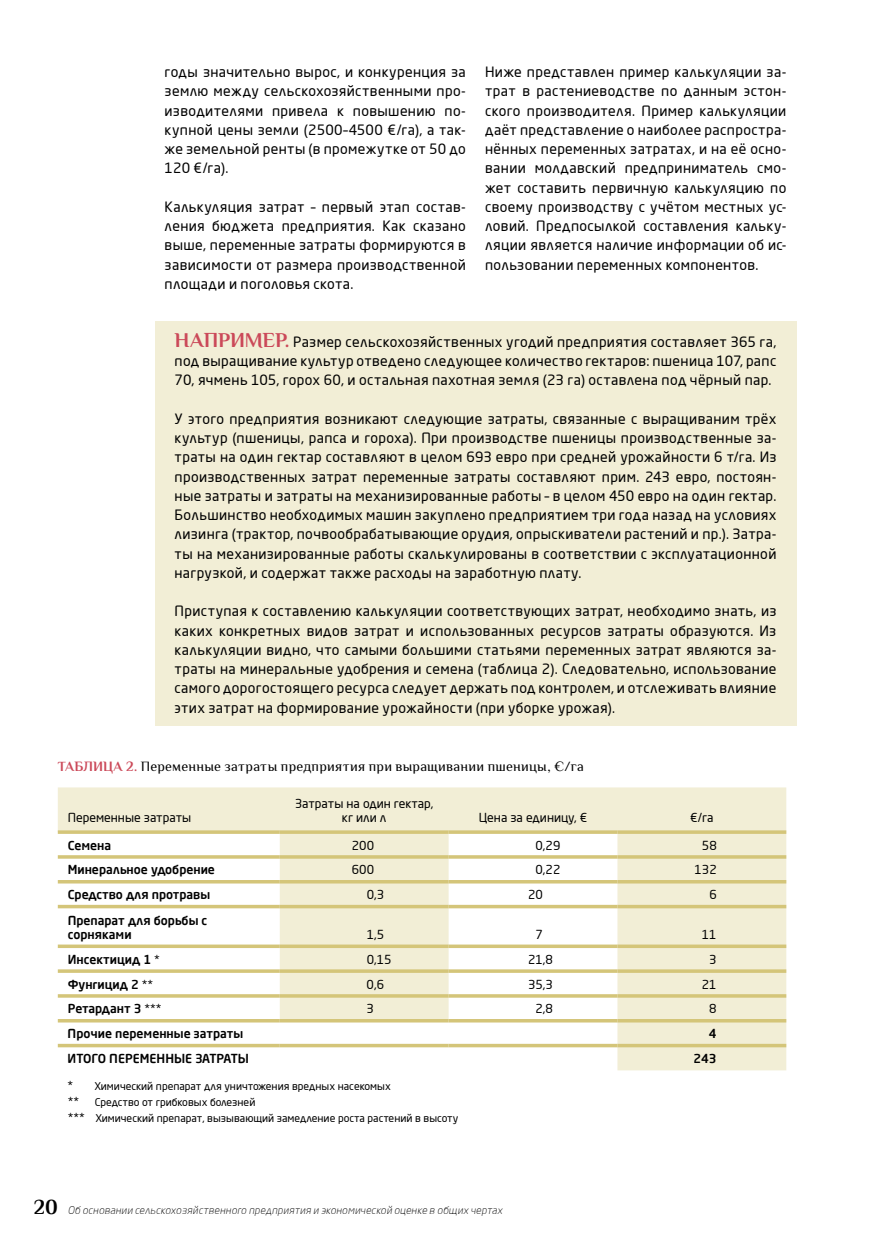
<style>
.page{position:relative;width:874px;height:1241px;background:#fff}
.page>*{position:absolute;margin:0;border:0;box-sizing:border-box;transform-origin:0 0}
.t1{font:14px/19.2px "Neo Sans Pro";letter-spacing:.025em;color:#000;text-align:justify}
.t2{font:14px "Philosopher";letter-spacing:.02em;color:#000}
.t3{font:500 12.25px/14px "Neo Sans Pro";color:#000}
.t4{font:12.25px/14px "Neo Sans Pro";color:#000;text-align:center}
.t5{font:10.5px/15.9px "Neo Sans Pro";color:#000}
.t6{font:italic 300 10.5px "Neo Sans Pro";letter-spacing:.02em;color:#000}
.s1{font-family:"Philosopher";font-weight:700;font-size:21px;color:#cb4959}
.s2{font-weight:700;color:#cb4959}
.s3{font-weight:400}
.s4{font-size:12.25px}
.s5{font-family:"Philosopher";font-weight:700;font-style:normal;font-size:21px}
</style>
<div class="page">
<div style="left:58px;top:787px;width:727px;height:43px;background:#f2eed6"></div>
<svg style="left:279px;top:833px;width:506px;height:237px;fill:#f2eed6"></svg>
<hr style="left:58px;top:855px;width:221px;height:3px;background:#d4c579">
<hr style="left:279px;top:855px;width:169px;height:3px;background:#d4c579">
<hr style="left:448px;top:855px;width:169px;height:3px;background:#d4c579">
<hr style="left:617px;top:855px;width:168px;height:3px;background:#d4c579">
<svg style="left:58px;top:880px;width:221px;height:3px"></svg>
<svg style="left:279px;top:879px;width:169px;height:4px"></svg>
<svg style="left:448px;top:879px;width:169px;height:4px"></svg>
<svg style="left:617px;top:879px;width:168px;height:4px"></svg>
<svg style="left:58px;top:904px;width:221px;height:4px"></svg>
<svg style="left:279px;top:904px;width:169px;height:4px"></svg>
<svg style="left:448px;top:904px;width:169px;height:4px"></svg>
<svg style="left:617px;top:904px;width:168px;height:4px"></svg>
<hr style="left:58px;top:944px;width:221px;height:3px;background:#d4c579">
<hr style="left:279px;top:944px;width:169px;height:3px;background:#d4c579">
<hr style="left:448px;top:944px;width:169px;height:3px;background:#d4c579">
<hr style="left:617px;top:944px;width:168px;height:3px;background:#d4c579">
<hr style="left:58px;top:969px;width:221px;height:3px;background:#d4c579">
<hr style="left:279px;top:969px;width:169px;height:3px;background:#d4c579">
<hr style="left:448px;top:969px;width:169px;height:3px;background:#d4c579">
<hr style="left:617px;top:969px;width:168px;height:3px;background:#d4c579">
<hr style="left:58px;top:994px;width:221px;height:3px;background:#d4c579">
<hr style="left:279px;top:994px;width:169px;height:3px;background:#d4c579">
<hr style="left:448px;top:994px;width:169px;height:3px;background:#d4c579">
<hr style="left:617px;top:994px;width:168px;height:3px;background:#d4c579">
<svg style="left:58px;top:1019px;width:221px;height:3px"></svg>
<svg style="left:279px;top:1018px;width:169px;height:4px"></svg>
<svg style="left:448px;top:1018px;width:169px;height:4px"></svg>
<svg style="left:617px;top:1018px;width:168px;height:4px"></svg>
<hr style="left:58px;top:830px;width:221px;height:3px;background:#d4c579">
<hr style="left:279px;top:830px;width:169px;height:3px;background:#d4c579">
<hr style="left:448px;top:830px;width:169px;height:3px;background:#d4c579">
<hr style="left:617px;top:830px;width:168px;height:3px;background:#d4c579">
<svg style="left:58px;top:1043px;width:221px;height:4px"></svg>
<svg style="left:279px;top:1043px;width:169px;height:4px"></svg>
<svg style="left:448px;top:1043px;width:169px;height:4px"></svg>
<svg style="left:617px;top:1043px;width:168px;height:4px"></svg>
<div style="left:155px;top:321px;width:640px;height:77px;background:#f2eed6"></div>
<div style="left:155px;top:398px;width:640px;height:193px;background:#f2eed6"></div>
<div style="left:155px;top:590px;width:640px;height:135px;background:#f2eed6"></div>
<p class="t1" style="left:164px;top:62px;width:302px">годы значительно вырос, и конкуренция за землю между сельскохозяйственными про&shy;изводителями привела к повышению по&shy;купной цены земли (2500–4500 €/га), а так&shy;же земельной ренты (в промежутке от 50 до 120 €/га).</p>
<p class="t1" style="left:164px;top:197px;width:302px">Калькуляция затрат – первый этап состав&shy;ления бюджета предприятия. Как сказано выше, переменные затраты формируются в зависимости от размера производственной площади и поголовья скота.</p>
<p class="t1" style="left:485px;top:62px;width:302px">Ниже представлен пример калькуляции за&shy;трат в растениеводстве по данным эстон&shy;ского производителя. Пример калькуляции даёт представление о наиболее распростра&shy;нённых переменных затратах, и на её осно&shy;вании молдавский предприниматель смо&shy;жет составить первичную калькуляцию по своему производству с учётом местных ус&shy;ловий. Предпосылкой составления кальку&shy;ляции является наличие информации об ис&shy;пользовании переменных компонентов.</p>
<p class="t1" style="left:174px;top:332px;width:603px"><span class="s1">НАПРИМЕР.</span> Размер сельскохозяйственных угодий предприятия составляет 365 га, под выращивание культур отведено следующее количество гектаров: пшеница 107, рапс 70, ячмень 105, горох 60, и остальная пахотная земля (23 га) оставлена под чёрный пар.</p>
<p class="t1" style="left:174px;top:409px;width:603px">У этого предприятия возникают следующие затраты, связанные с выращиваним трёх культур (пшеницы, рапса и гороха). При производстве пшеницы производственные за&shy;траты на один гектар составляют в целом 693 евро при средней урожайности 6 т/га. Из производственных затрат переменные затраты составляют прим. 243 евро, постоян&shy;ные затраты и затраты на механизированные работы – в целом 450 евро на один гектар.<br>Большинство необходимых машин закуплено предприятием три года назад на условиях лизинга (трактор, почвообрабатывающие орудия, опрыскиватели растений и пр.). Затра&shy;ты на механизированные работы скалькулированы в соответствии с эксплуатационной нагрузкой, и содержат также расходы на заработную плату.</p>
<p class="t1" style="left:174px;top:601px;width:603px">Приступая к составлению калькуляции соответствующих затрат, необходимо знать, из каких конкретных видов затрат и использованных ресурсов затраты образуются. Из калькуляции видно, что самыми большими статьями переменных затрат являются за&shy;траты на минеральные удобрения и семена (таблица 2). Следовательно, использование самого дорогостоящего ресурса следует держать под контролем, и отслеживать влияние этих затрат на формирование урожайности (при уборке урожая).</p>
<p class="t2" style="left:58px;top:756px;width:527px"><span class="s2">ТАБЛИЦА 2.</span> Переменные затраты предприятия при выращивании пшеницы, €/га</p>
<p class="t4" style="left:68px;top:810px;width:125px">Переменные затраты</p>
<p class="t4" style="left:295px;top:796px;width:140px">Затраты на один гектар, кг или л</p>
<p class="t4" style="left:478px;top:810px;width:110px">Цена за единицу, €</p>
<p class="t4" style="left:690px;top:810px;width:25px">€/га</p>
<p class="t3" style="left:68px;top:837px;width:45px">Семена</p>
<p class="t4" style="left:352px;top:837px;width:24px">200</p>
<p class="t4" style="left:535px;top:837px;width:26px">0,29</p>
<p class="t4" style="left:701px;top:837px;width:16px">58</p>
<p class="t3" style="left:68px;top:862px;width:149px">Минеральное удобрение</p>
<p class="t4" style="left:351px;top:862px;width:24px">600</p>
<p class="t4" style="left:535px;top:862px;width:26px">0,22</p>
<p class="t4" style="left:694px;top:862px;width:24px">132</p>
<p class="t3" style="left:68px;top:887px;width:144px">Средство для протравы</p>
<p class="t4" style="left:366px;top:887px;width:19px">0,3</p>
<p class="t4" style="left:528px;top:887px;width:16px">20</p>
<p class="t4" style="left:709px;top:887px;width:9px">6</p>
<p class="t3" style="left:68px;top:912px;width:141px">Препарат для борьбы с сорняками</p>
<p class="t4" style="left:366px;top:927px;width:19px">1,5</p>
<p class="t4" style="left:535px;top:927px;width:9px">7</p>
<p class="t4" style="left:701px;top:927px;width:16px">11</p>
<p class="t3" style="left:68px;top:951px;width:94px">Инсектицид 1 <span class="s3">*</span></p>
<p class="t4" style="left:366px;top:951px;width:26px">0,15</p>
<p class="t4" style="left:528px;top:951px;width:26px">21,8</p>
<p class="t4" style="left:709px;top:951px;width:9px">3</p>
<p class="t3" style="left:68px;top:976px;width:87px">Фунгицид 2 <span class="s3">**</span></p>
<p class="t4" style="left:366px;top:976px;width:19px">0,6</p>
<p class="t4" style="left:528px;top:976px;width:26px">35,3</p>
<p class="t4" style="left:701px;top:976px;width:16px">21</p>
<p class="t3" style="left:68px;top:1001px;width:95px">Ретардант 3 <span class="s3">***</span></p>
<p class="t4" style="left:366px;top:1001px;width:9px">3</p>
<p class="t4" style="left:535px;top:1001px;width:19px">2,8</p>
<p class="t4" style="left:709px;top:1001px;width:9px">8</p>
<p class="t3" style="left:68px;top:1026px;width:177px">Прочие переменные затраты</p>
<p class="t3" style="left:708px;top:1026px;width:9px">4</p>
<p class="t3" style="left:68px;top:1050px;width:183px">ИТОГО ПЕРЕМЕННЫЕ ЗАТРАТЫ</p>
<p class="t3" style="left:693px;top:1050px;width:25px">243</p>
<p class="t5" style="left:68px;top:1078px;width:324px"><span class="s4">*</span> Химический препарат для уничтожения вредных насекомых</p>
<p class="t4" style="left:68px;top:1094px;width:13px">**</p>
<p class="t5" style="left:68px;top:1093px;width:392px;text-indent:27px">Средство от грибковых болезней<br><span class="s4">***</span> Химический препарат, вызывающий замедление роста растений в высоту</p>
<p class="t6" style="left:34px;top:1203px;width:470px"><span class="s5">20</span> Об основании сельскохозяйственного предприятия и экономической оценке в общих чертах</p>
</div>
